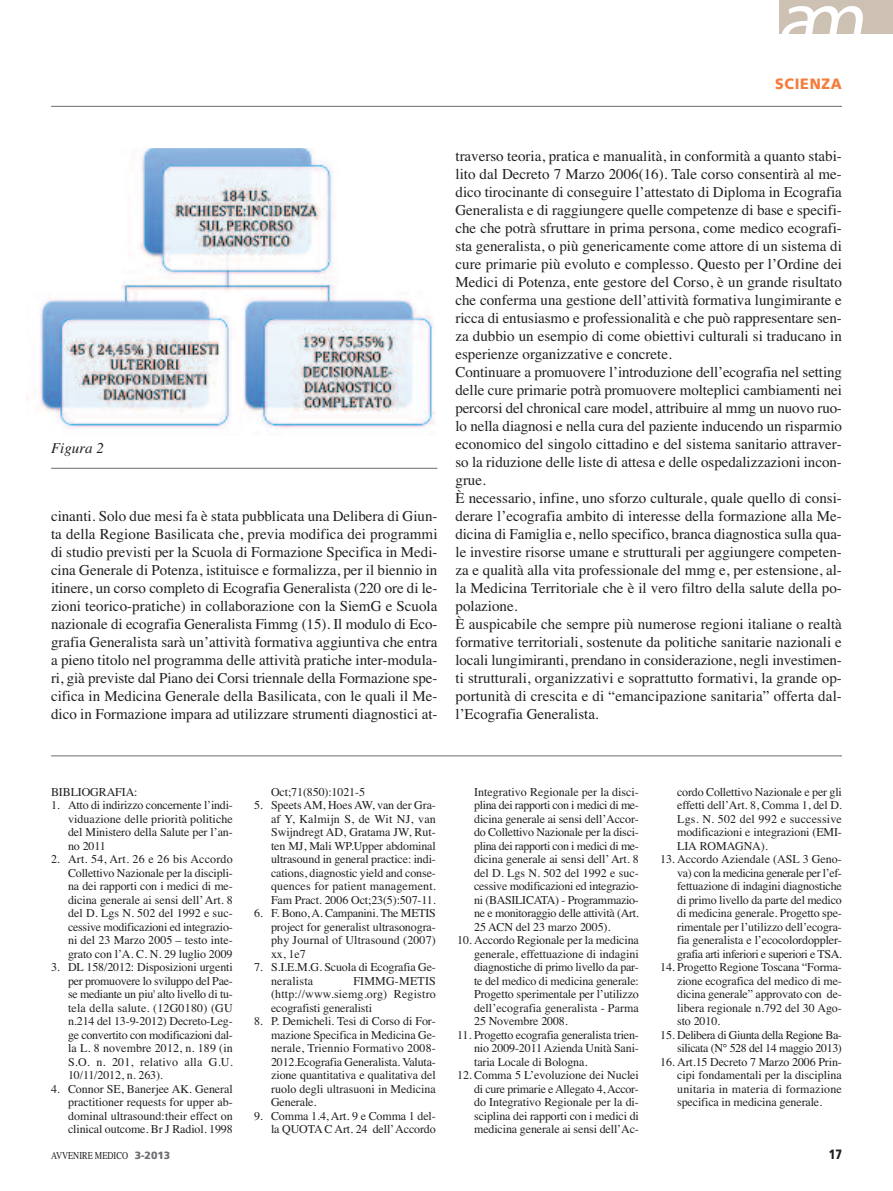
<style>
.page{position:relative;width:893px;height:1191px;background:#fff}
.page>*{position:absolute;margin:0;border:0;box-sizing:border-box;transform-origin:0 0}
.t1{font:15px/18px "Times";color:#231f20;text-align:justify}
.t2{font:900 15px "Frutiger";letter-spacing:.05em;color:#f47d3d;scale:.95 1}
.t3{font:italic 15px "Times";color:#231f20}
.t4{font:900 13.5px "Frutiger";color:#231f20;scale:.8 1}
.t5{font:12px/13.5px "Times";letter-spacing:-.01em;color:#231f20;text-align:justify}
.t6{font:12px/13.5px "Times";letter-spacing:-.035em;color:#231f20;text-align:right}
.t7{font:10.5px "Times";color:#231f20;scale:.8 1}
.s1{font-family:"Frutiger";font-weight:900;color:#6c6d70}
</style>
<div class="page">
<div style="left:779px;top:0;width:114px;height:34px;background:#ccc1b3"></div>
<img style="left:782px;top:6px;width:81px;height:28px">
<hr style="left:51px;top:106px;width:791px;height:1px;background:#6c6d70">
<img style="left:26px;top:148px;width:409px;height:286px">
<hr style="left:51px;top:468px;width:386px;height:1px;background:#6c6d70">
<hr style="left:51px;top:755px;width:791px;height:1px;background:#6c6d70">
<p class="t2" style="left:775px;top:77px;width:72px">SCIENZA</p>
<p class="t3" style="left:51px;top:439px;width:54px">Figura 2</p>
<p class="t1" style="left:51px;top:506px;width:388px">cinanti. Solo due mesi fa è stata pubblicata una Delibera di Giun&shy;ta della Regione Basilicata che, previa modifica dei programmi di studio previsti per la Scuola di Formazione Specifica in Medi&shy;cina Generale di Potenza, istituisce e formalizza, per il biennio in itinere, un corso completo di Ecografia Generalista (220 ore di le&shy;zioni teorico-pratiche) in collaborazione con la SiemG e Scuola nazionale di ecografia Generalista Fimmg (15). Il modulo di Eco&shy;grafia Generalista sarà un’attività formativa aggiuntiva che entra a pieno titolo nel programma delle attività pratiche inter-modula&shy;ri, già previste dal Piano dei Corsi triennale della Formazione spe&shy;cifica in Medicina Generale della Basilicata, con le quali il Me&shy;dico in Formazione impara ad utilizzare strumenti diagnostici at-</p>
<p class="t1" style="left:455px;top:146px;width:388px;text-align:left">traverso teoria, pratica e manualità, in conformità a quanto stabi&shy;lito dal Decreto 7 Marzo 2006(16). Tale corso consentirà al me&shy;dico tirocinante di conseguire l’attestato di Diploma in Ecografia Generalista e di raggiungere quelle competenze di base e specifi&shy;che che potrà sfruttare in prima persona, come medico ecografi&shy;sta generalista, o più genericamente come attore di un sistema di cure primarie più evoluto e complesso. Questo per l’Ordine dei Medici di Potenza, ente gestore del Corso, è un grande risultato che conferma una gestione dell’attività formativa lungimirante e ricca di entusiasmo e professionalità e che può rappresentare sen&shy;za dubbio un esempio di come obiettivi culturali si traducano in esperienze organizzative e concrete.<br>Continuare a promuovere l’introduzione dell’ecografia nel setting delle cure primarie potrà promuovere molteplici cambiamenti nei percorsi del chronical care model, attribuire al mmg un nuovo ruo&shy;lo nella diagnosi e nella cura del paziente inducendo un risparmio economico del singolo cittadino e del sistema sanitario attraver&shy;so la riduzione delle liste di attesa e delle ospedalizzazioni incon&shy;grue.<br>È necessario, infine, uno sforzo culturale, quale quello di consi&shy;derare l’ecografia ambito di interesse della formazione alla Me&shy;dicina di Famiglia e, nello specifico, branca diagnostica sulla qua&shy;le investire risorse umane e strutturali per aggiungere competen&shy;za e qualità alla vita professionale del mmg e, per estensione, al&shy;la Medicina Territoriale che è il vero filtro della salute della po&shy;polazione.<br>È auspicabile che sempre più numerose regioni italiane o realtà formative territoriali, sostenute da politiche sanitarie nazionali e locali lungimiranti, prendano in considerazione, negli investimen&shy;ti strutturali, organizzativi e soprattutto formativi, la grande op&shy;portunità di crescita e di “emancipazione sanitaria” offerta dal&shy;l’Ecografia Generalista.</p>
<p class="t5" style="left:51px;top:785px;width:88px">BIBLIOGRAFIA:</p>
<p class="t5" style="left:68px;top:798px;width:166px;text-indent:-17px">1. Atto di indirizzo concernente l’indi&shy;viduazione delle priorità politiche del Ministero della Salute per l’an&shy;no 2011</p>
<p class="t5" style="left:68px;top:852px;width:166px;text-indent:-17px">2. Art. 54, Art. 26 e 26 bis Accordo Collettivo Nazionale per la discipli&shy;na dei rapporti con i medici di me&shy;dicina generale ai sensi dell’Art. 8 del D. Lgs N. 502 del 1992 e suc&shy;cessive modificazioni ed integrazio&shy;ni del 23 Marzo 2005 – testo inte&shy;grato con l’A. C. N. 29 luglio 2009</p>
<p class="t5" style="left:68px;top:960px;width:166px;text-indent:-17px">3. DL 158/2012: Disposizioni urgenti per promuovere lo sviluppo del Pae&shy;se mediante un piu' alto livello di tu&shy;tela della salute. (12G0180) (GU n.214 del 13-9-2012) Decreto-Leg&shy;ge convertito con modificazioni dal&shy;la L. 8 novembre 2012, n. 189 (in S.O. n. 201, relativo alla G.U.<br>10/11/2012, n. 263).</p>
<p class="t5" style="left:68px;top:1082px;width:166px;text-indent:-17px">4. Connor SE, Banerjee AK. General practitioner requests for upper ab&shy;dominal ultrasound:their effect on clinical outcome. Br J Radiol. 1998</p>
<p class="t5" style="left:271px;top:785px;width:95px">Oct;71(850):1021-5</p>
<p class="t5" style="left:271px;top:798px;width:166px;text-indent:-17px">5. Speets AM, Hoes AW, van der Gra&shy;af Y, Kalmijn S, de Wit NJ, van Swijndregt AD, Gratama JW, Rut&shy;ten MJ, Mali WP.Upper abdominal ultrasound in general practice: indi&shy;cations, diagnostic yield and conse&shy;quences for patient management.<br>Fam Pract. 2006 Oct;23(5):507-11.</p>
<p class="t5" style="left:271px;top:906px;width:166px;text-indent:-17px">6. F. Bono, A. Campanini. The METIS project for generalist ultrasonogra&shy;phy Journal of Ultrasound (2007) xx, 1e7</p>
<p class="t5" style="left:271px;top:960px;width:166px;text-indent:-17px">7. S.I.E.M.G. Scuola di Ecografia Ge&shy;neralista</p>
<p class="t5" style="left:271px;top:974px;width:166px;text-indent:82px">FIMMG-METIS (http://www.siemg.org) Registro ecografisti generalisti</p>
<p class="t5" style="left:271px;top:1014px;width:166px;text-indent:-17px">8. P. Demicheli. Tesi di Corso di For&shy;mazione Specifica in Medicina Ge&shy;nerale, Triennio Formativo 2008- 2012.Ecografia Generalista. Valuta&shy;zione quantitativa e qualitativa del ruolo degli ultrasuoni in Medicina Generale.</p>
<p class="t5" style="left:254px;top:1109px;width:183px;text-align:right">9. Comma 1.4, Art. 9 e Comma 1 del&shy;la QUOTA C Art. 24 dell’Accordo</p>
<p class="t5" style="left:474px;top:785px;width:166px">Integrativo Regionale per la disci&shy;plina dei rapporti con i medici di me&shy;dicina generale ai sensi dell’Accor&shy;do Collettivo Nazionale per la disci&shy;plina dei rapporti con i medici di me&shy;dicina generale ai sensi dell’Art. 8 del D. Lgs N. 502 del 1992 e suc&shy;cessive modificazioni ed integrazio&shy;ni (BASILICATA) - Programmazio&shy;ne e monitoraggio delle attività (Art.<br>25 ACN del 23 marzo 2005).</p>
<p class="t5" style="left:474px;top:933px;width:166px;text-indent:-17px">10. Accordo Regionale per la medicina generale, effettuazione di indagini diagnostiche di primo livello da par&shy;te del medico di medicina generale:<br>Progetto sperimentale per l’utilizzo dell’ecografia generalista - Parma 25 Novembre 2008.</p>
<p class="t5" style="left:474px;top:1028px;width:166px;text-indent:-17px">11. Progetto ecografia generalista trien&shy;nio 2009-2011 Azienda Unità Sani&shy;taria Locale di Bologna.</p>
<p class="t5" style="left:474px;top:1068px;width:166px;text-indent:-17px">12. Comma 5 L’evoluzione dei Nuclei di cure primarie e Allegato 4, Accor&shy;do Integrativo Regionale per la di&shy;sciplina dei rapporti con i medici di medicina generale ai sensi dell’Ac-</p>
<p class="t5" style="left:677px;top:785px;width:166px">cordo Collettivo Nazionale e per gli effetti dell’Art. 8, Comma 1, del D.<br>Lgs. N. 502 del 992 e successive modificazioni e integrazioni (EMI-LIA ROMAGNA).</p>
<p class="t5" style="left:677px;top:852px;width:166px;text-indent:-17px">13. Accordo Aziendale (ASL 3 Geno&shy;va) con la medicina generale per l’ef&shy;fettuazione di indagini diagnostiche di primo livello da parte del medico di medicina generale. Progetto spe&shy;rimentale per l’utilizzo dell’ecogra&shy;fia generalista e l’ecocolordoppler&shy;grafia arti inferiori e superiori e TSA.</p>
<p class="t5" style="left:677px;top:960px;width:166px;text-indent:-17px">14. Progetto Regione Toscana “Forma&shy;zione ecografica del medico di me&shy;dicina generale” approvato con de&shy;libera regionale n.792 del 30 Ago&shy;sto 2010.</p>
<p class="t6" style="left:660px;top:1028px;width:183px">15. Delibera di Giunta della Regione Ba&shy;silicata (N° 528 del 14 maggio 2013)</p>
<p class="t5" style="left:677px;top:1055px;width:166px;text-indent:-17px">16. Art.15 Decreto 7 Marzo 2006 Prin&shy;cipi fondamentali per la disciplina unitaria in materia di formazione specifica in medicina generale.</p>
<p class="t7" style="left:51px;top:1148px;width:151px">AVVENIRE MEDICO <span class="s1">3-2013</span></p>
<p class="t4" style="left:829px;top:1148px;width:18px">17</p>
</div>
